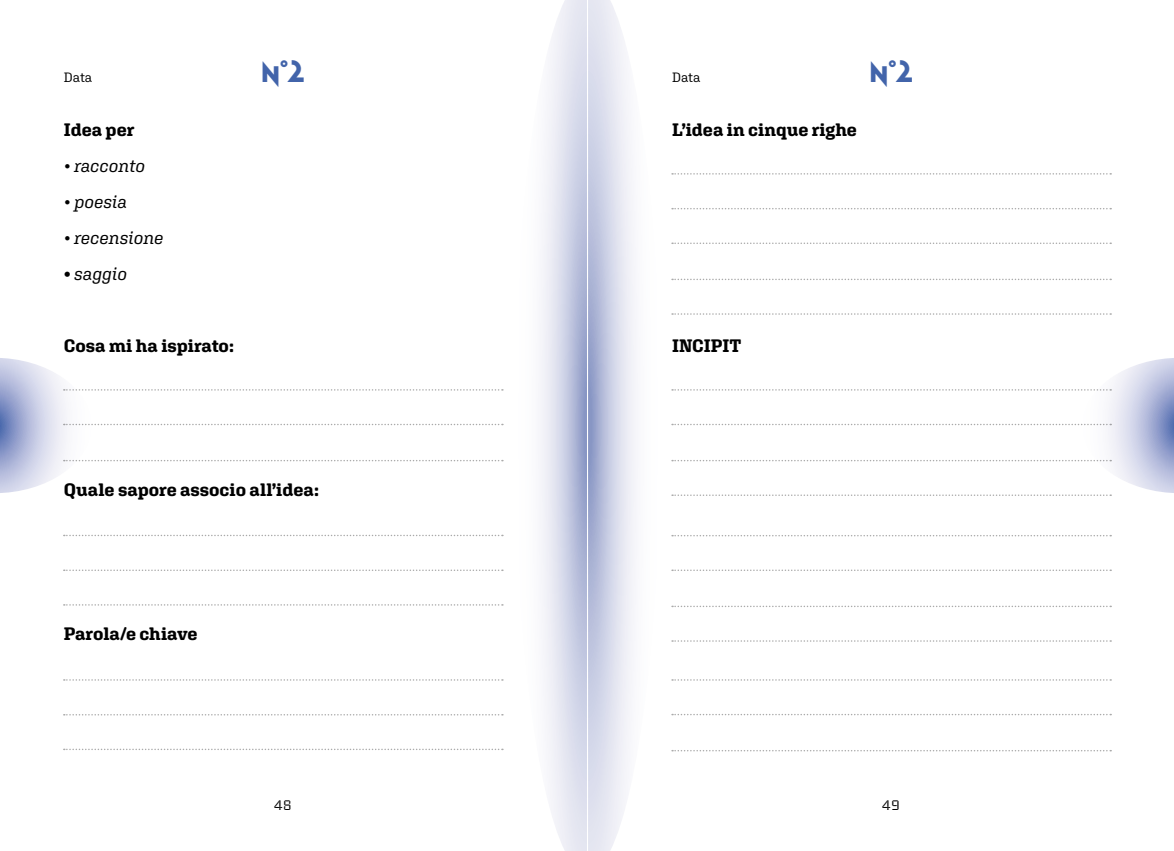
<style>
.page{position:relative;width:1174px;height:851px;background:#fff}
.page>*{position:absolute;margin:0;border:0;box-sizing:border-box;transform-origin:0 0}
.t1{font:27px "Variex OT";color:#4264aa}
.t2{font:700 18px "Aglet Slab";letter-spacing:-.005em;color:#000}
.t3{font:italic 18px "Aglet Slab";letter-spacing:-.01em;color:#000}
.t4{font:13.5px "Aglet Slab";color:#000}
.t5{font:13.5px "Brevier";color:#000}
.s1{font-weight:700;font-style:normal}
</style>
<div class="page">
<svg style="left:64px;top:569px;width:439px;height:2px"></svg>
<svg style="left:64px;top:714px;width:439px;height:1px"></svg>
<svg style="left:64px;top:534px;width:439px;height:2px"></svg>
<svg style="left:64px;top:679px;width:439px;height:1px"></svg>
<svg style="left:64px;top:604px;width:439px;height:1px"></svg>
<svg style="left:64px;top:748px;width:439px;height:2px"></svg>
<svg style="left:541px;top:0;width:46px;height:850px"></svg>
<svg style="left:672px;top:208px;width:439px;height:1px"></svg>
<svg style="left:672px;top:173px;width:439px;height:1px"></svg>
<svg style="left:672px;top:535px;width:439px;height:1px"></svg>
<svg style="left:672px;top:679px;width:439px;height:1px"></svg>
<svg style="left:672px;top:242px;width:439px;height:2px"></svg>
<svg style="left:672px;top:569px;width:439px;height:2px"></svg>
<svg style="left:672px;top:713px;width:439px;height:2px"></svg>
<svg style="left:672px;top:278px;width:439px;height:2px"></svg>
<svg style="left:672px;top:605px;width:439px;height:2px"></svg>
<svg style="left:672px;top:750px;width:439px;height:1px"></svg>
<svg style="left:672px;top:313px;width:439px;height:2px"></svg>
<svg style="left:672px;top:640px;width:439px;height:1px"></svg>
<svg style="left:588px;top:0;width:47px;height:850px"></svg>
<svg style="left:672px;top:358px;width:502px;height:138px"></svg>
<svg style="left:0;top:358px;width:503px;height:135px"></svg>
<p class="t4" style="left:64px;top:70px;width:30px">Data</p>
<p class="t2" style="left:64px;top:119px;width:72px">Idea per</p>
<p class="t3" style="left:64px;top:155px;width:83px">• racconto</p>
<p class="t3" style="left:64px;top:191px;width:65px">• poesia</p>
<p class="t3" style="left:64px;top:227px;width:101px">• recensione</p>
<p class="t3" style="left:64px;top:263px;width:65px"><span class="s1">•</span> saggio</p>
<p class="t2" style="left:64px;top:335px;width:172px">Cosa mi ha ispirato:</p>
<h1 class="t1" style="left:261px;top:52px;width:45px">n˚2</h1>
<p class="t2" style="left:64px;top:479px;width:257px">Quale sapore associo all’idea:</p>
<p class="t2" style="left:64px;top:623px;width:135px">Parola/e chiave</p>
<p class="t4" style="left:672px;top:70px;width:30px">Data</p>
<p class="t2" style="left:672px;top:119px;width:186px">L’idea in cinque righe</p>
<h1 class="t1" style="left:869px;top:52px;width:45px">n˚2</h1>
<p class="t2" style="left:672px;top:335px;width:71px">INCIPIT</p>
<p class="t5" style="left:274px;top:795px;width:20px">48</p>
<p class="t5" style="left:882px;top:795px;width:20px">49</p>
</div>
